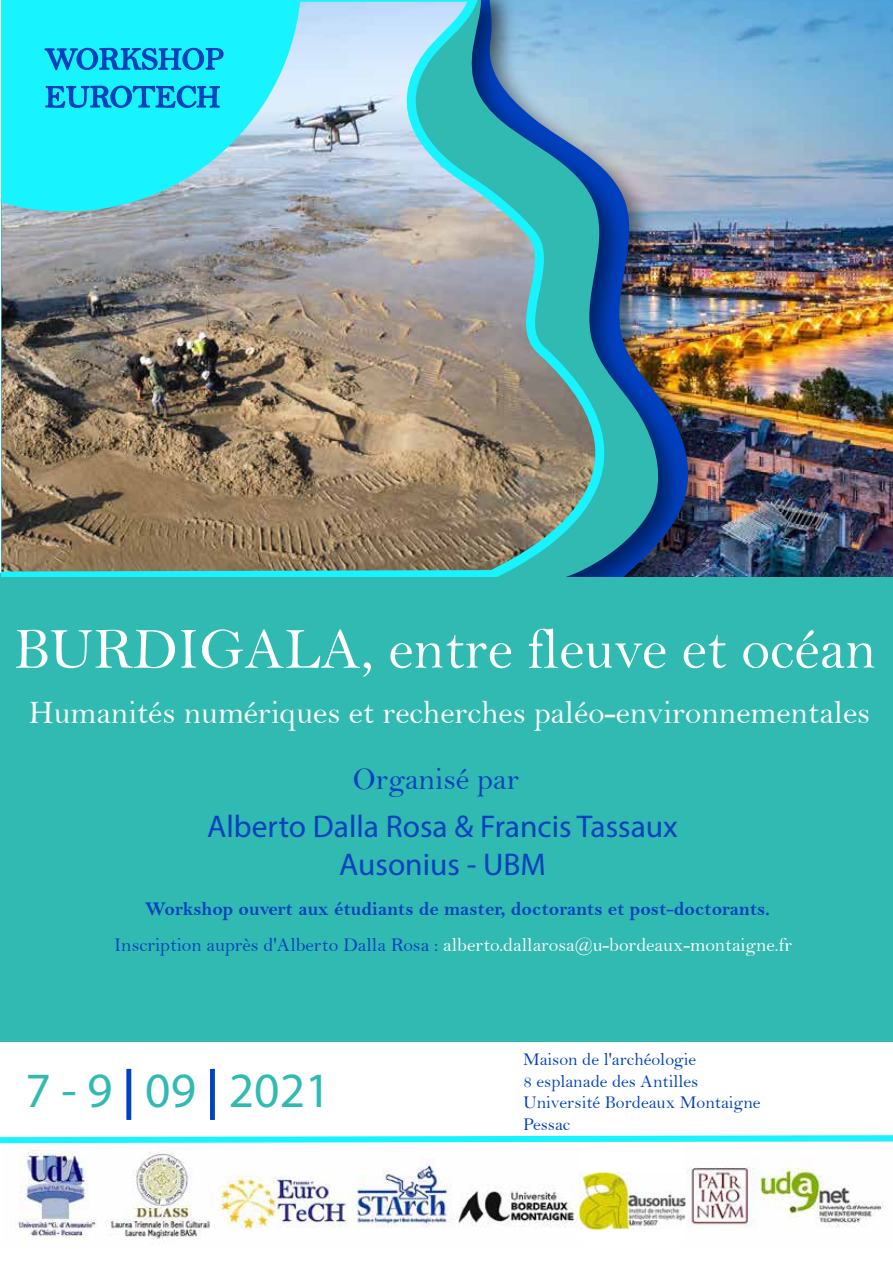
<style>
.page{position:relative;width:893px;height:1263px;background:#fff}
.page>*{position:absolute;margin:0;border:0;box-sizing:border-box;transform-origin:0 0}
.t1{font:58.5px "Bell";color:#fff}
.t2{font:49.5px "Myriad Pro";color:#30bab2}
.t3{font:33px "Bell";color:#fff}
.t4{font:31.5px/37.8px "Myriad Pro";color:#0040bf;text-align:center}
.t5{font:31.5px/37.8px "Bell";color:#0040bf}
.t6{font:19.5px "Bell";color:#fff}
.t7{font:19.5px "Bell MT Bold";color:#0040bf}
.t8{font:18px/21.6px "Bell";color:#0040bf}
.s1{color:#0040bf}
</style>
<div class="page">
<div style="left:0;top:573px;width:893px;height:469px;background:#30bab2"></div>
<img style="left:722px;top:0;width:170px;height:576px">
<img style="left:692px;top:0;width:30px;height:576px">
<img style="left:2px;top:0;width:689px;height:576px">
<svg style="left:2px;top:0;width:300px;height:212px;background:#43e8f4"></svg>
<svg style="left:44px;top:47px;width:180px;height:276px;background:#4cbbc9"></svg>
<div style="left:126px;top:1069px;width:5px;height:51px;border:2px solid #0040bf"></div>
<div style="left:210px;top:1069px;width:5px;height:51px;border:2px solid #0040bf"></div>
<img style="left:18px;top:1146px;width:866px;height:99px">
<div style="left:579px;top:1147px;width:104px;height:95px;background:#fff"></div>
<img style="left:579px;top:1173px;width:106px;height:56px">
<svg style="left:0;top:1135px;width:893px;height:11px"></svg>
<h3 class="t5" style="left:45px;top:40px;width:181px">WORKSHOP<br>EUROTECH</h3>
<h1 class="t1" style="left:14px;top:614px;width:864px">BURDIGALA, entre fleuve et océan</h1>
<h3 class="t3" style="left:29px;top:692px;width:843px">Humanités numériques et recherches paléo-environnementales</h3>
<h3 class="t5" style="left:353px;top:760px;width:168px">Organisé par</h3>
<h3 class="t4" style="left:207px;top:807px;width:472px">Alberto Dalla Rosa &amp; Francis Tassaux<br>Ausonius - UBM</h3>
<p class="t7" style="left:145px;top:897px;width:626px">Workshop ouvert aux étudiants de master, doctorants et post-doctorants.</p>
<p class="t6" style="left:114px;top:933px;width:680px"><span class="s1">Inscription auprès d'Alberto Dalla Rosa :</span> alberto.dallarosa@u-bordeaux-montaigne.fr</p>
<h2 class="t2" style="left:26px;top:1060px;width:306px">7 - 9 <span class="s1">|</span> 09 <span class="s1">|</span> 2021</h2>
<p class="t8" style="left:523px;top:1048px;width:239px">Maison de l'archéologie<br>8 esplanade des Antilles<br>Université Bordeaux Montaigne<br>Pessac</p>
</div>
